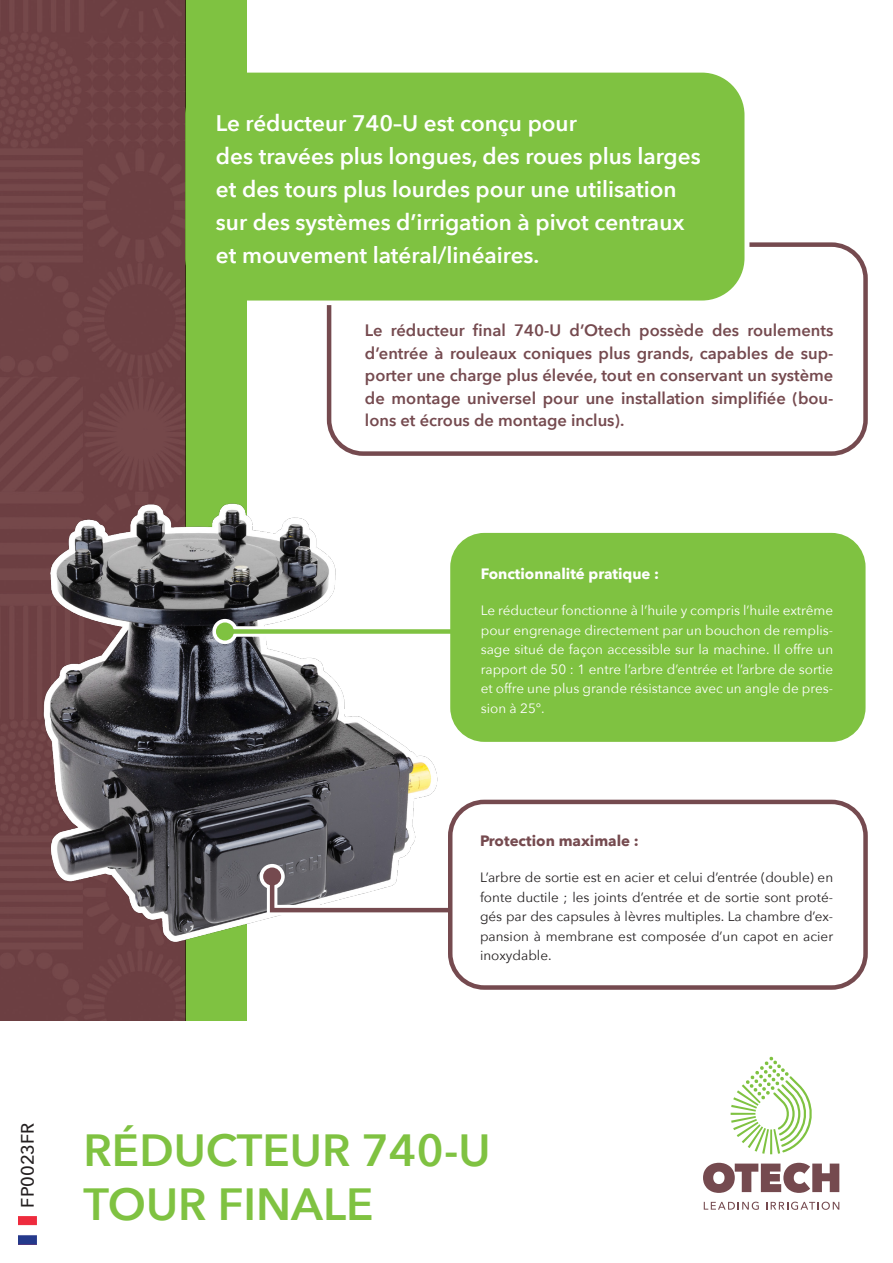
<style>
.page{position:relative;width:893px;height:1263px;background:#fff}
.page>*{position:absolute;margin:0;border:0;box-sizing:border-box;transform-origin:0 0}
.t1{font:600 45px/54px "Avenir Next";color:#7fc241}
.t2{font:600 22.5px "Avenir Next";color:#fff}
.t3{font:500 18px "Avenir Next";color:#231f20}
.t4{font:600 16.5px/22.5px "Avenir Next";color:#754a4f;text-align:justify}
.t5{font:700 15px "Avenir Next";color:#fff}
.t6{font:700 15px "Avenir Next";color:#754a4f}
.t7{font:13.5px/19.5px "Avenir Next";color:#fff;text-align:justify}
.t8{font:13.5px/19.5px "Avenir Next";color:#231f20;text-align:justify}
</style>
<div class="page">
<img style="left:0;top:0;width:185px;height:1020px">
<svg style="left:703px;top:1163px;width:136px;height:30px"></svg>
<svg style="left:704px;top:1202px;width:55px;height:8px"></svg>
<svg style="left:766px;top:1202px;width:73px;height:8px"></svg>
<svg style="left:731px;top:1056px;width:81px;height:98px"></svg>
<div style="left:185px;top:0;width:62px;height:1020px;background:#7fc241"></div>
<div style="left:327px;top:242px;width:541px;height:214px;border:4px solid #754a4f;border-radius:34px"></div>
<svg style="left:248px;top:72px;width:507px;height:239px"></svg>
<img style="left:0;top:502px;width:438px;height:442px">
<div style="left:185px;top:73px;width:559px;height:228px;background:#7fc241;border-radius:43px"></div>
<div style="left:225px;top:626px;width:226px;height:11px;background:#fff"></div>
<svg style="left:212px;top:619px;width:26px;height:25px"></svg>
<div style="left:225px;top:629px;width:241px;height:5px;background:#7fc241"></div>
<div style="left:216px;top:622px;width:18px;height:18px;background:#7fc241;border-radius:50%"></div>
<div style="left:260px;top:864px;width:25px;height:25px;background:#fff;border-radius:50%"></div>
<svg style="left:262px;top:866px;width:186px;height:55px"></svg>
<div style="left:263px;top:867px;width:18px;height:18px;background:#754a4f;border-radius:50%"></div>
<div style="left:448px;top:800px;width:420px;height:190px;border:4px solid #754a4f;border-radius:34px"></div>
<div style="left:450px;top:533px;width:415px;height:209px;background:#7fc241;border-radius:34px"></div>
<img style="left:18px;top:1217px;width:18px;height:28px">
<p class="t2" style="left:216px;top:104px;width:362px">Le réducteur 740–U est conçu pour</p>
<p class="t2" style="left:216px;top:137px;width:486px">des travées plus longues, des roues plus larges</p>
<p class="t2" style="left:216px;top:170px;width:462px">et des tours plus lourdes pour une utilisation</p>
<p class="t2" style="left:216px;top:203px;width:470px">sur des systèmes d’irrigation à pivot centraux</p>
<p class="t2" style="left:216px;top:236px;width:325px">et mouvement latéral/linéaires.</p>
<p class="t4" style="left:365px;top:319px;width:470px">Le réducteur final 740-U d’Otech possède des roulements d’entrée à rouleaux coniques plus grands, capables de sup&shy;porter une charge plus élevée, tout en conservant un système de montage universel pour une installation simplifiée (bou&shy;lons et écrous de montage inclus).</p>
<p class="t5" style="left:481px;top:561px;width:180px">Fonctionnalité pratique :</p>
<p class="t7" style="left:481px;top:600px;width:354px">Le réducteur fonctionne à l’huile y compris l’huile extrême pour engrenage directement par un bouchon de remplis&shy;sage situé de façon accessible sur la machine. Il offre un rapport de 50 : 1 entre l’arbre d’entrée et l’arbre de sortie et offre une plus grande résistance avec un angle de pres&shy;sion à 25°.</p>
<p class="t6" style="left:480px;top:828px;width:160px">Protection maximale :</p>
<p class="t8" style="left:480px;top:867px;width:355px">L’arbre de sortie est en acier et celui d’entrée (double) en fonte ductile ; les joints d’entrée et de sortie sont proté&shy;gés par des capsules à lèvres multiples. La chambre d’ex&shy;pansion à membrane est composée d’un capot en acier inoxydable.</p>
<p class="t3" style="left:12px;top:1207px;width:87px;rotate:-90deg">FP0023FR</p>
<p class="t1" style="left:84px;top:1122px;width:408px">RÉDUCTEUR 740-U<br>TOUR FINALE</p>
</div>
